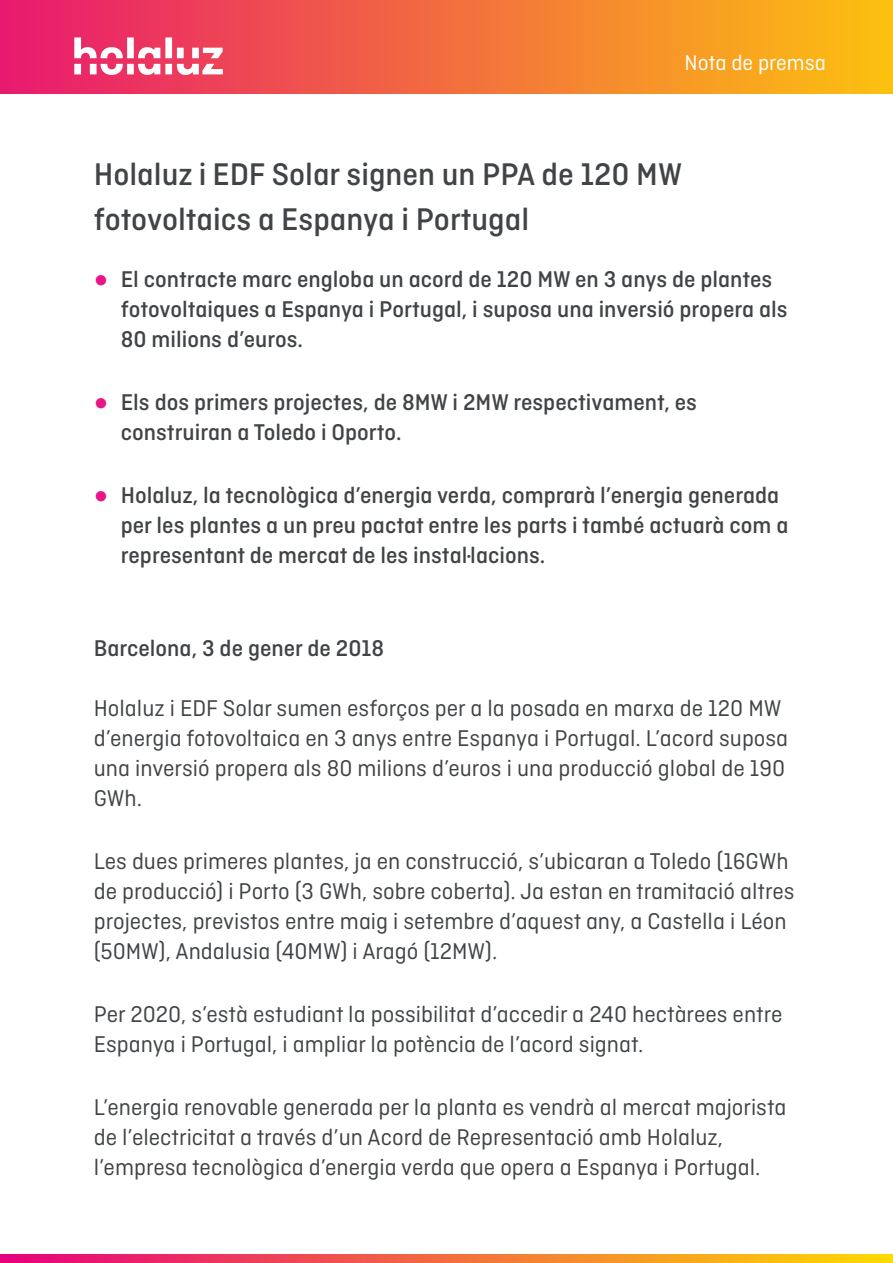
<style>
.page{position:relative;width:893px;height:1263px;background:#fff}
.page>*{position:absolute;margin:0;border:0;box-sizing:border-box;transform-origin:0 0}
.t1{font:500 33px/45.9px "Ciutadella";color:#414446}
.Listas{font:24px/30px "Ciutadella";color:#414446}
.Listas-2{font:500 24px/30px "Ciutadella";color:#414446}
.t2{font:22.5px "Ciutadella";color:#fff}
.s1{font-family:"Arial";font-weight:900;color:#ea1489}
</style>
<div class="page">
<svg style="left:0;top:1254px;width:892px;height:9px;background:#f26c3f"></svg>
<div style="left:0;top:0;width:892px;height:93px;background:linear-gradient(to right,#e9196f,#fcc10f)"></div>
<svg style="left:74px;top:37px;width:149px;height:38px"></svg>
<p class="t2" style="left:684px;top:51px;width:143px">Nota de premsa</p>
<p class="t1" style="left:94px;top:151px;width:590px">Holaluz i EDF Solar signen un PPA de 120 MW fotovoltaics a Espanya i Portugal</p>
<p class="Listas-2" style="left:121px;top:264px;width:668px;text-indent:-27px"><span class="s1">●</span> El contracte marc engloba un acord de 120 MW en 3 anys de plantes fotovoltaiques a Espanya i Portugal, i suposa una inversió propera als<br>80 milions d’euros.</p>
<p class="Listas-2" style="left:121px;top:387px;width:577px;text-indent:-27px"><span class="s1">●</span> Els dos primers projectes, de 8MW i 2MW respectivament, es construiran a Toledo i Oporto.</p>
<p class="Listas-2" style="left:121px;top:480px;width:669px;text-indent:-27px"><span class="s1">●</span> Holaluz, la tecnològica d’energia verda, comprarà l’energia generada per les plantes a un preu pactat entre les parts i també actuarà com a representant de mercat de les instal·lacions.</p>
<p class="Listas-2" style="left:94px;top:633px;width:292px">Barcelona, 3 de gener de 2018</p>
<p class="Listas" style="left:94px;top:693px;width:696px">Holaluz i EDF Solar sumen esforços per a la posada en marxa de 120 MW d’energia fotovoltaica en 3 anys entre Espanya i Portugal. L’acord suposa una inversió propera als 80 milions d’euros i una producció global de 190<br>GWh.</p>
<p class="Listas" style="left:94px;top:846px;width:702px">Les dues primeres plantes, ja en construcció, s’ubicaran a Toledo (16GWh de producció) i Porto (3 GWh, sobre coberta). Ja estan en tramitació altres projectes, previstos entre maig i setembre d’aquest any, a Castella i Léon (50MW), Andalusia (40MW) i Aragó (12MW).</p>
<p class="Listas" style="left:94px;top:999px;width:690px">Per 2020, s’està estudiant la possibilitat d’accedir a 240 hectàrees entre<br>Espanya i Portugal, i ampliar la potència de l’acord signat.</p>
<p class="Listas" style="left:94px;top:1092px;width:694px">L’energia renovable generada per la planta es vendrà al mercat majorista de l’electricitat a través d’un Acord de Representació amb Holaluz, l’empresa tecnològica d’energia verda que opera a Espanya i Portugal.</p>
</div>
